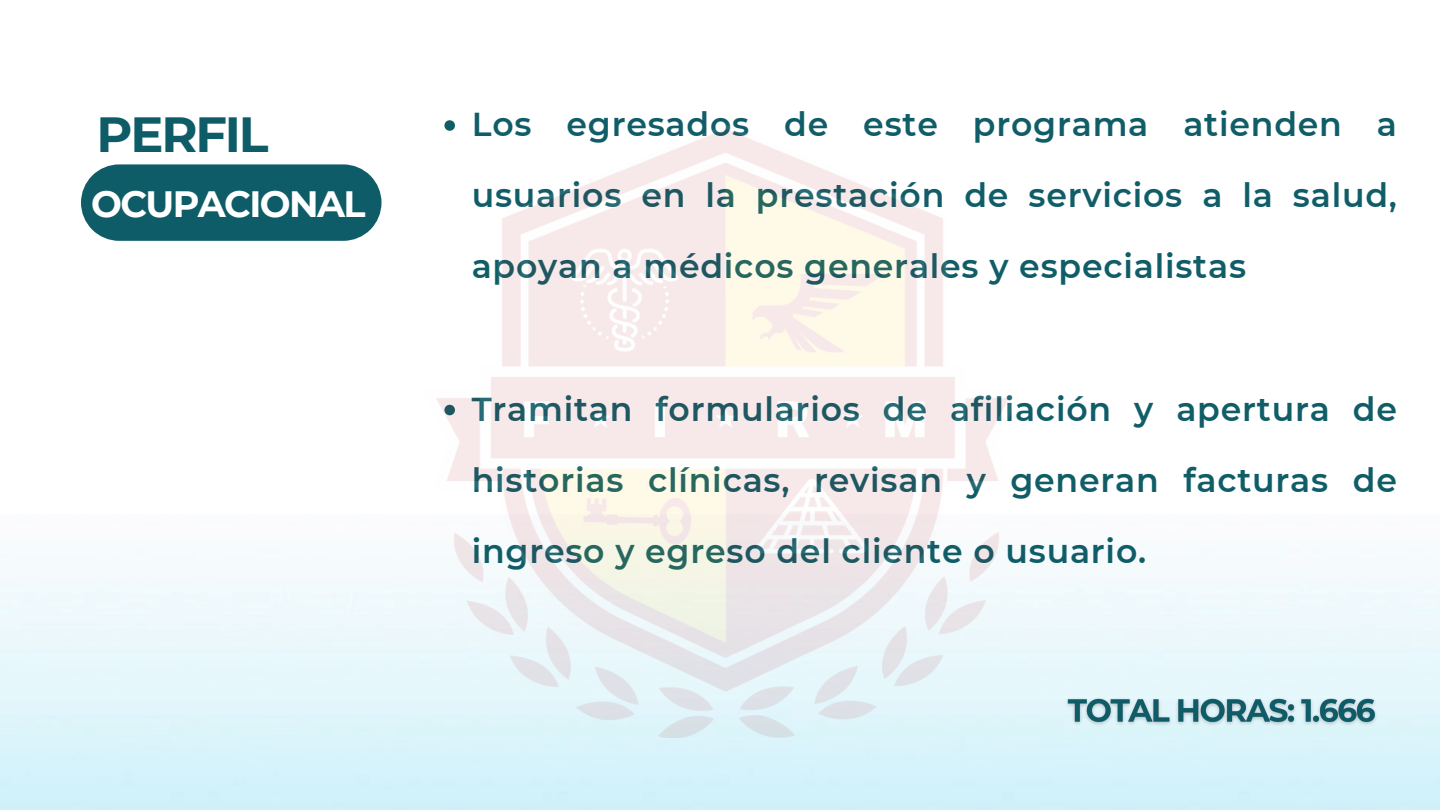
<style>
.page{position:relative;width:1440px;height:810px;background:#fff}
.page>*{position:absolute;margin:0;border:0;box-sizing:border-box;transform-origin:0 0}
.t1{font:700 49.3px "Montserrat";letter-spacing:-.045em;color:#0e5c67}
.t2{font:700 36.6px "Montserrat";letter-spacing:-.045em;color:#fff}
.t3{font:600 33.1px/71.1px "Montserrat";letter-spacing:.025em;color:#0e5c67;text-align:justify}
</style>
<div class="page">
<svg style="left:444px;top:120px;width:11px;height:6px"></svg>
<svg style="left:81px;top:164px;width:301px;height:77px;background:#1d6670"></svg>
<img style="left:1062px;top:691px;width:319px;height:38px">
<img style="left:422px;top:126px;width:596px;height:611px">
<p class="t1" style="left:97px;top:104px;width:173px">PERFIL</p>
<p class="t2" style="left:91px;top:181px;width:276px">OCUPACIONAL</p>
<p class="t3" style="left:472px;top:89px;width:927px">Los egresados de este programa atienden a usuarios en la prestación de servicios a la salud, apoyan a médicos generales y especialistas</p>
<p class="t3" style="left:472px;top:373px;width:927px">Tramitan formularios de afiliación y apertura de historias clínicas, revisan y generan facturas de ingreso y egreso del cliente o usuario.</p>
</div>
